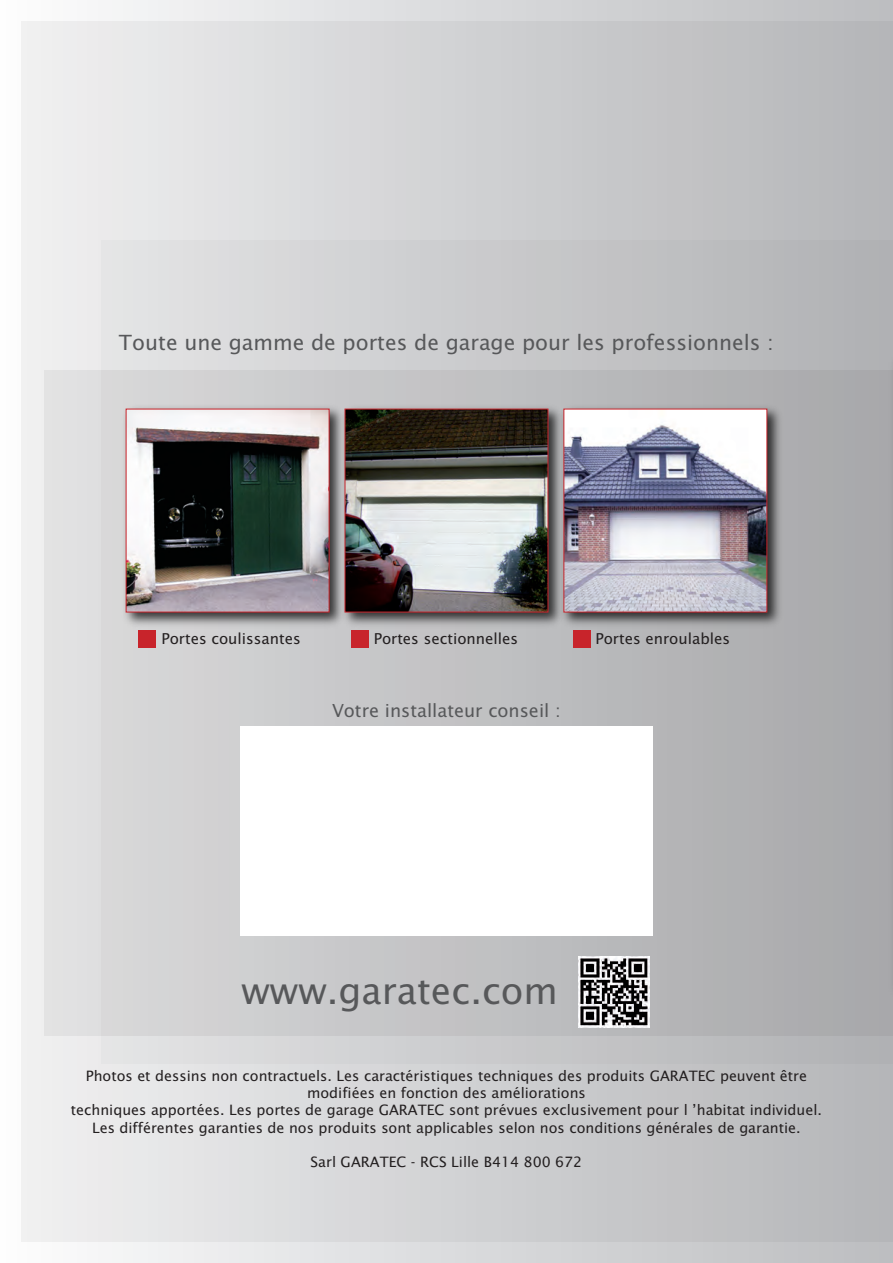
<style>
.page{position:relative;width:893px;height:1263px;background:#fff}
.page>*{position:absolute;margin:0;border:0;box-sizing:border-box;transform-origin:0 0}
.t1{font:36.9px "Lucida Sans";color:#57585a}
.t2{font:21px "Lucida Sans";color:#57585a}
.t3{font:18px "Lucida Sans";color:#57585a}
.t4{font:15px "Lucida Sans";color:#231f20}
.t5{font:14.25px/17.1px "Lucida Sans";color:#231f20;text-align:center}
</style>
<div class="page">
<div style="left:0;top:0;width:893px;height:1263px;background:linear-gradient(to right,#fcfcfd,#bbbdbf)"></div>
<div style="left:21px;top:21px;width:872px;height:1221px;background:#231f20;opacity:.05"></div>
<div style="left:886px;top:350px;width:7px;height:654px;background:#a7a7aa"></div>
<div style="left:240px;top:726px;width:413px;height:209px;background:#fff"></div>
<img style="left:578px;top:957px;width:71px;height:71px">
<img style="left:349px;top:402px;width:208px;height:230px">
<img style="left:349px;top:411px;width:197px;height:199px">
<img style="left:119px;top:402px;width:230px;height:230px">
<img style="left:128px;top:411px;width:199px;height:199px">
<img style="left:557px;top:402px;width:230px;height:230px">
<img style="left:566px;top:411px;width:199px;height:199px">
<div style="left:139px;top:631px;width:17px;height:17px;background:#c8242b"></div>
<div style="left:351px;top:631px;width:17px;height:17px;background:#c8242b"></div>
<div style="left:573px;top:631px;width:17px;height:17px;background:#c8242b"></div>
<h2 class="t2" style="left:119px;top:330px;width:656px">Toute une gamme de portes de garage pour les professionnels :</h2>
<p class="t4" style="left:161px;top:630px;width:141px">Portes coulissantes</p>
<p class="t4" style="left:374px;top:630px;width:146px">Portes sectionnelles</p>
<p class="t4" style="left:595px;top:630px;width:136px">Portes enroulables</p>
<p class="t3" style="left:332px;top:700px;width:230px">Votre installateur conseil :</p>
<h1 class="t1" style="left:242px;top:969px;width:318px">www.garatec.com</h1>
<p class="t5" style="left:71px;top:1067px;width:753px">Photos et dessins non contractuels. Les caractéristiques techniques des produits GARATEC peuvent être modifiées en fonction des améliorations<br>techniques apportées. Les portes de garage GARATEC sont prévues exclusivement pour l ’habitat individuel.<br>Les différentes garanties de nos produits sont applicables selon nos conditions générales de garantie.</p>
<p class="t5" style="left:311px;top:1153px;width:273px">Sarl GARATEC - RCS Lille B414 800 672</p>
</div>
